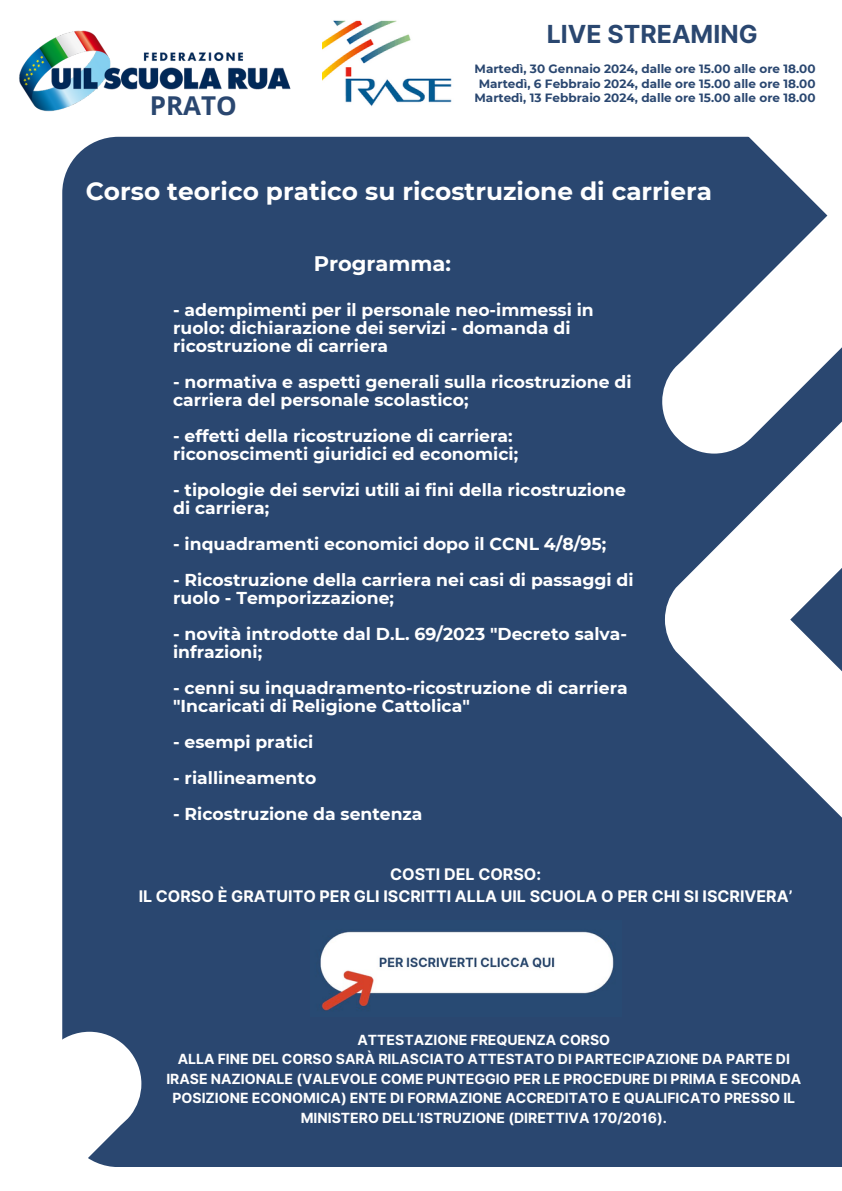
<style>
.page{position:relative;width:842px;height:1191px;background:#fff}
.page>*{position:absolute;margin:0;border:0;box-sizing:border-box;transform-origin:0 0}
.t1{font:700 26px "Open Sans";color:#2a4770}
.t2{font:700 24.9px "Inter";color:#2a4770}
.t3{font:700 24.8px "Montserrat";color:#fff}
.t4{font:700 21px "Montserrat";color:#fff}
.t5{font:700 17.2px/18px "Montserrat";color:#fff}
.t6{font:700 16px "Inter";color:#fff}
.t7{font:700 14px/19.5px "Inter";color:#fff;text-align:center}
.t8{font:700 12px "Montserrat";color:#2a4770}
</style>
<div class="page">
<div style="left:62px;top:137px;width:780px;height:1029px;background:#2a4770"></div>
<svg style="left:665px;top:453px;width:177px;height:404px"></svg>
<svg style="left:662px;top:136px;width:180px;height:317px;fill:#2a4770"></svg>
<svg style="left:62px;top:1031px;width:79px;height:136px"></svg>
<img style="left:323px;top:20px;width:129px;height:87px">
<img style="left:19px;top:30px;width:295px;height:113px">
<img style="left:311px;top:920px;width:310px;height:96px">
<p class="t1" style="left:150px;top:87px;width:89px">PRATO</p>
<p class="t2" style="left:547px;top:19px;width:212px">LIVE STREAMING</p>
<p class="t8" style="left:475px;top:62px;width:342px">Martedì, 30 Gennaio 2024, dalle ore 15.00 alle ore 18.00</p>
<p class="t8" style="left:479px;top:76px;width:338px">Martedì, 6 Febbraio 2024, dalle ore 15.00 alle ore 18.00</p>
<p class="t8" style="left:474px;top:90px;width:343px">Martedì, 13 Febbraio 2024, dalle ore 15.00 alle ore 18.00</p>
<p class="t3" style="left:86px;top:176px;width:628px">Corso teorico pratico su ricostruzione di carriera</p>
<p class="t4" style="left:314px;top:251px;width:139px">Programma:</p>
<p class="t5" style="left:173px;top:301px;width:422px">- adempimenti per il personale neo-immessi in ruolo: dichiarazione dei servizi - domanda di ricostruzione di carriera</p>
<p class="t5" style="left:173px;top:373px;width:460px">- normativa e aspetti generali sulla ricostruzione di carriera del personale scolastico;</p>
<p class="t5" style="left:173px;top:427px;width:347px">- effetti della ricostruzione di carriera: riconoscimenti giuridici ed economici;</p>
<p class="t5" style="left:173px;top:481px;width:454px">- tipologie dei servizi utili ai fini della ricostruzione di carriera;</p>
<p class="t5" style="left:173px;top:535px;width:435px">- inquadramenti economici dopo il CCNL 4/8/95;</p>
<p class="t5" style="left:173px;top:571px;width:462px">- Ricostruzione della carriera nei casi di passaggi di ruolo - Temporizzazione;</p>
<p class="t5" style="left:173px;top:625px;width:456px">- novità introdotte dal D.L. 69/2023 "Decreto salva&shy;infrazioni;</p>
<p class="t5" style="left:173px;top:679px;width:456px">- cenni su inquadramento-ricostruzione di carriera "Incaricati di Religione Cattolica"</p>
<p class="t5" style="left:173px;top:733px;width:142px">- esempi pratici</p>
<p class="t5" style="left:173px;top:769px;width:145px">- riallineamento</p>
<p class="t5" style="left:173px;top:805px;width:251px">- Ricostruzione da sentenza</p>
<p class="t6" style="left:390px;top:864px;width:152px">COSTI DEL CORSO:</p>
<p class="t6" style="left:139px;top:886px;width:655px">IL CORSO È GRATUITO PER GLI ISCRITTI ALLA UIL SCUOLA O PER CHI SI ISCRIVERA’</p>
<p class="t7" style="left:357px;top:1029px;width:254px">ATTESTAZIONE FREQUENZA CORSO</p>
<p class="t7" style="left:166px;top:1049px;width:636px">ALLA FINE DEL CORSO SARÀ RILASCIATO ATTESTATO DI PARTECIPAZIONE DA PARTE DI IRASE NAZIONALE (VALEVOLE COME PUNTEGGIO PER LE PROCEDURE DI PRIMA E SECONDA POSIZIONE ECONOMICA) ENTE DI FORMAZIONE ACCREDITATO E QUALIFICATO PRESSO IL MINISTERO DELL’ISTRUZIONE (DIRETTIVA 170/2016).</p>
</div>
